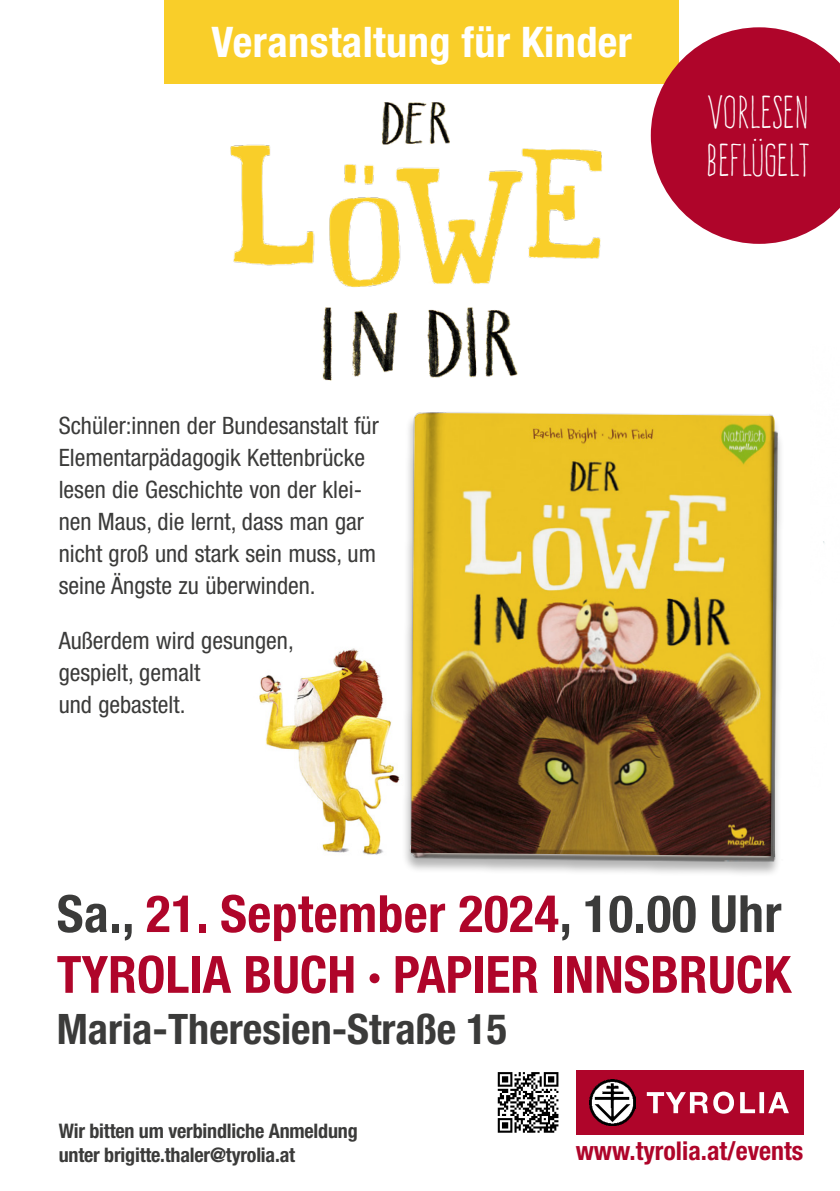
<style>
.page{position:relative;width:840px;height:1191px;background:#fff}
.page>*{position:absolute;margin:0;border:0;box-sizing:border-box;transform-origin:0 0}
.t1{font:700 condensed 51.4px/60.8px "Helvetica Neue LT Std";color:#af052a}
.t2{font:700 condensed 42.2px "Helvetica Neue LT Std";letter-spacing:.01em;color:#fff}
.t3{font:700 condensed 42px "Helvetica Neue LT Std";color:#3b3b3a}
.t4{font:40.2px/48.2px "Frente H1";color:#fff}
.t5{font:700 condensed 25.8px "Helvetica Neue LT Std";color:#af052a}
.t6{font:condensed 24px/32px "Helvetica Neue LT Std";color:#3b3b3a}
.t7{font:700 condensed 20px/24px "Helvetica Neue LT Std";letter-spacing:-.01em;color:#3b3b3a}
.s1{color:#3b3b3a}
</style>
<div class="page">
<img style="left:259px;top:648px;width:121px;height:207px">
<div style="left:575px;top:1070px;width:227px;height:65px;background:#af052a"></div>
<svg style="left:646px;top:1091px;width:142px;height:22px"></svg>
<img style="left:589px;top:1079px;width:46px;height:46px">
<svg style="left:497px;top:1072px;width:62px;height:61px"></svg>
<svg style="left:497px;top:1072px;width:61px;height:60px"></svg>
<img style="left:380px;top:412px;width:401px;height:462px">
<img style="left:411px;top:413px;width:363px;height:443px">
<div style="left:165px;top:0;width:513px;height:84px;background:#f9ce29"></div>
<svg style="left:650px;top:27px;width:189px;height:217px;fill:#af052a"></svg>
<img style="left:230px;top:102px;width:372px;height:279px">
<h2 class="t2" style="left:211px;top:16px;width:421px">Veranstaltung für Kinder</h2>
<h3 class="t4" style="left:706px;top:87px;width:104px">VORLESEN<br>BEFLÜGELT</h3>
<p class="t6" style="left:59px;top:409px;width:321px">Schüler:innen der Bundesanstalt für Elementarpädagogik Kettenbrücke lesen die Geschichte von der klei&shy;nen Maus, die lernt, dass man gar nicht groß und stark sein muss, um seine Ängste zu überwinden.</p>
<p class="t6" style="left:59px;top:624px;width:236px">Außerdem wird gesungen, gespielt, gemalt<br>und gebastelt.</p>
<h1 class="t1" style="left:57px;top:882px;width:735px"><span class="s1">Sa.,</span> 21. September 2024<span class="s1">, 10.00 Uhr<br></span>TYROLIA BUCH · PAPIER INNSBRUCK</h1>
<h3 class="t3" style="left:57px;top:1003px;width:451px">Maria-Theresien-Straße 15</h3>
<p class="t7" style="left:59px;top:1118px;width:300px">Wir bitten um verbindliche Anmeldung unter brigitte.thaler@tyrolia.at</p>
<p class="t5" style="left:575px;top:1135px;width:229px">www.tyrolia.at/events</p>
</div>
